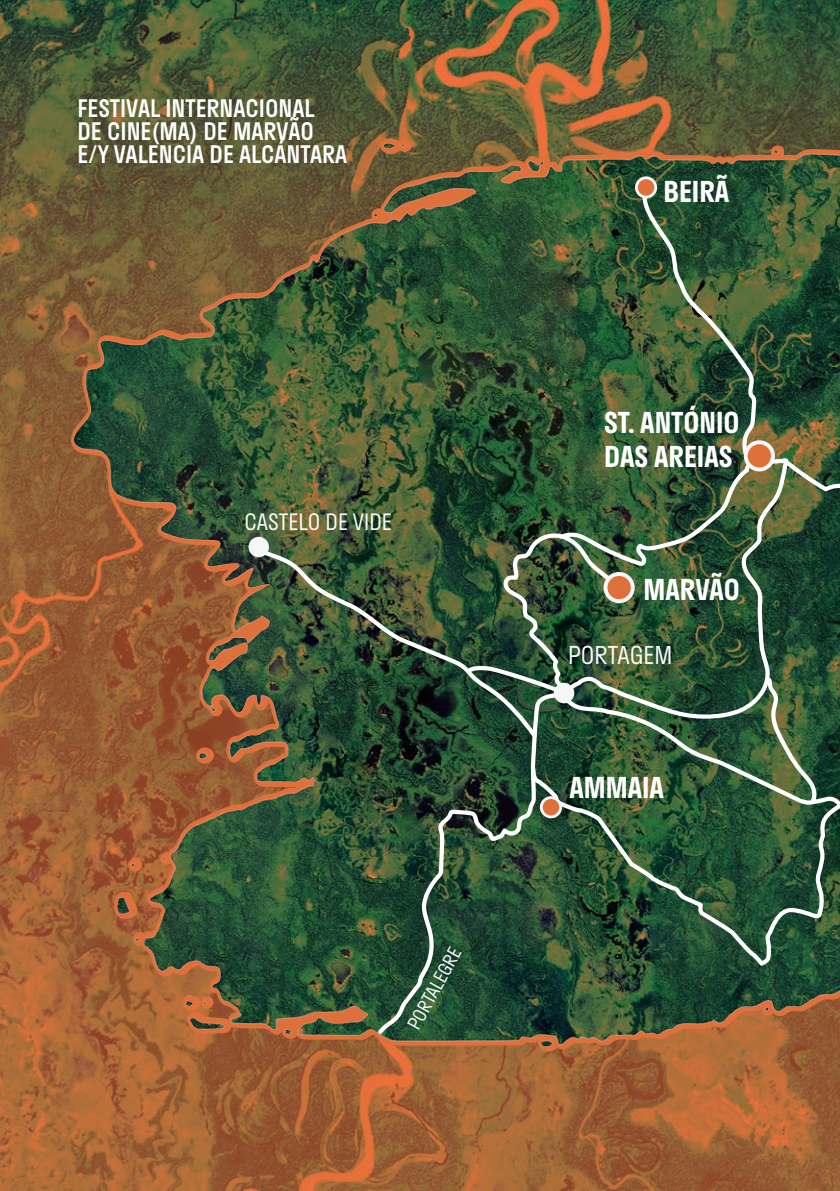
<style>
.page{position:relative;width:840px;height:1191px;background:#fff}
.page>*{position:absolute;margin:0;border:0;box-sizing:border-box;transform-origin:0 0}
.t1{font:600 28.2px/33.8px "Stratos";color:#fff}
.t2{font:300 24px "Stratos";color:#fff}
.t3{font:500 23.6px/23.2px "Stratos";color:#fff}
.t4{font:300 22px "Stratos";color:#fff}
.t5{font:300 18px "Stratos";color:#fff}
</style>
<div class="page">
<svg style="left:0;top:0;width:44px;height:1191px;background:#906136"></svg>
<img style="left:44px;top:0;width:795px;height:1191px">
<svg style="left:537px;top:818px;width:302px;height:149px;background:#2e5539"></svg>
<img style="left:249px;top:543px;width:213px;height:198px">
<svg style="left:374px;top:765px;width:163px;height:272px;background:#2b4e37"></svg>
<div style="left:248px;top:537px;width:21px;height:20px;background:#f5f7f7;border-radius:50%"></div>
<img style="left:462px;top:176px;width:377px;height:642px">
<p class="t3" style="left:77px;top:96px;width:271px">FESTIVAL INTERNACIONAL<br>DE CINE(MA) DE MARVÃO<br>E/Y VALENCIA DE ALCÁNTARA</p>
<p class="t4" style="left:244px;top:504px;width:149px">CASTELO DE VIDE</p>
<p class="t5" style="left:399px;top:1021px;width:92px;rotate:-61deg">PORTALEGRE</p>
<p class="t1" style="left:663px;top:173px;width:67px">BEIRÃ</p>
<p class="t1" style="left:603px;top:405px;width:137px">ST. ANTÓNIO<br>DAS AREIAS</p>
<p class="t1" style="left:643px;top:571px;width:98px">MARVÃO</p>
<p class="t2" style="left:568px;top:635px;width:106px">PORTAGEM</p>
<p class="t1" style="left:569px;top:770px;width:96px">AMMAIA</p>
</div>
